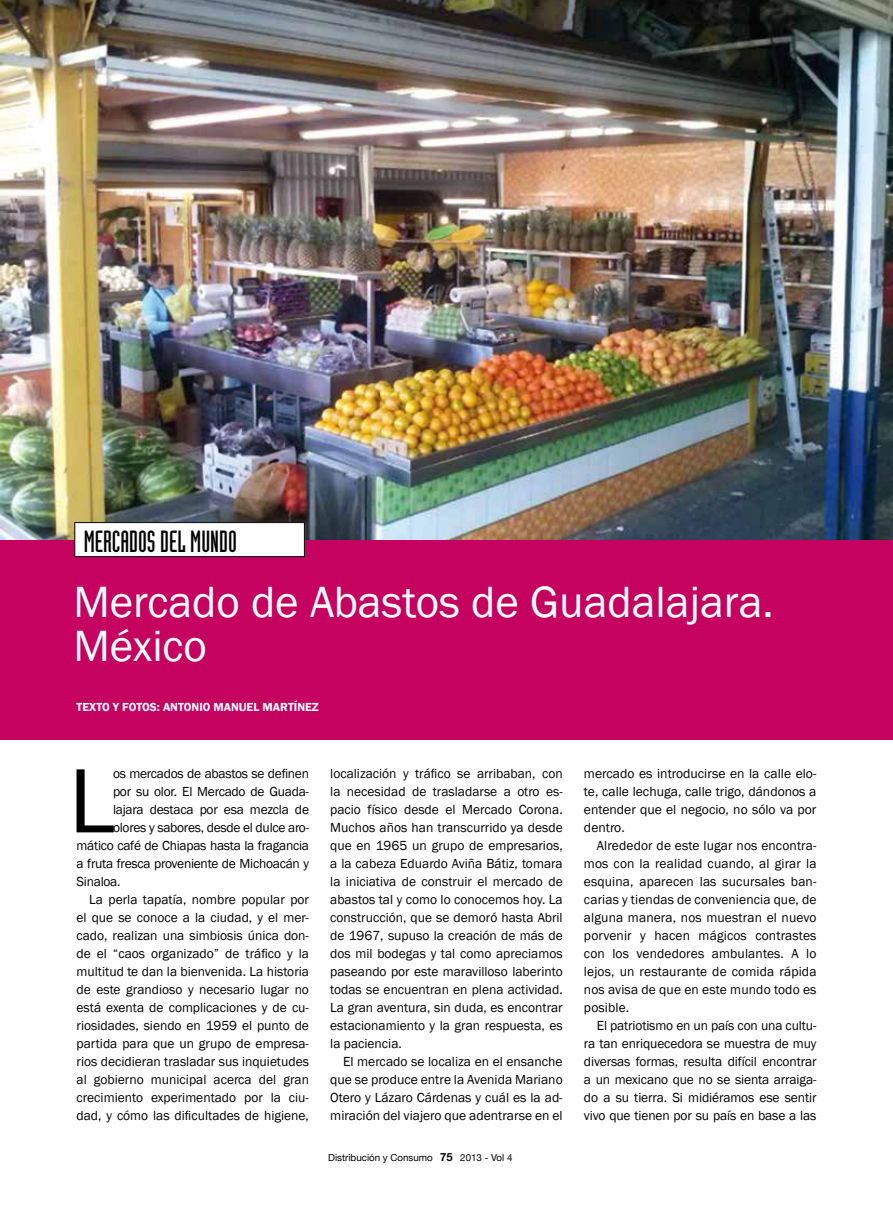
<style>
.page{position:relative;width:893px;height:1212px;background:#fff}
.page>*{position:absolute;margin:0;border:0;box-sizing:border-box;transform-origin:0 0}
.t1{font:94.5px "Franklin Gothic";color:#000}
.t2{font:45px/43.5px "Franklin Gothic";color:#fff}
.t3{font:30px "Industria LT Solid";color:#000}
.t4{font:13.5px/18px "Franklin Gothic";color:#000;text-align:justify}
.t5{font:13.5px "Franklin Gothic";letter-spacing:-.02em;color:#000}
.t6{font:600 12px "Franklin Gothic";color:#fff}
.t7{font:9.75px "Helvetica Neue";color:#000}
.s1{font-weight:700;font-size:11.25px}
</style>
<div class="page">
<div style="left:0;top:540px;width:893px;height:200px;background:#c60261"></div>
<img style="left:0;top:0;width:893px;height:540px">
<div style="left:75px;top:523px;width:229px;height:34px;background:#fff"></div>
<div style="left:74px;top:522px;width:231px;height:35px;border:1px solid #000"></div>
<h3 class="t3" style="left:84px;top:525px;width:155px">MERCADOS DEL MUNDO</h3>
<h2 class="t2" style="left:73px;top:581px;width:702px">Mercado de Abastos de Guadalajara.<br>México</h2>
<p class="t6" style="left:77px;top:700px;width:244px">TEXTO Y FOTOS: ANTONIO MANUEL MARTÍNEZ</p>
<h1 class="t1" style="left:69px;top:742px;width:48px">L</h1>
<p class="t5" style="left:113px;top:765px;width:197px">os mercados de abastos se definen</p>
<p class="t5" style="left:113px;top:783px;width:197px">por su olor. El Mercado de Guada-</p>
<p class="t5" style="left:113px;top:801px;width:197px">lajara destaca por esa mezcla de</p>
<p class="t5" style="left:113px;top:819px;width:198px">olores y sabores, desde el dulce aro-</p>
<p class="t5" style="left:77px;top:837px;width:234px">mático café de Chiapas hasta la fragancia</p>
<p class="t5" style="left:77px;top:855px;width:234px">a fruta fresca proveniente de Michoacán y</p>
<p class="t5" style="left:77px;top:873px;width:45px">Sinaloa.</p>
<p class="t4" style="left:89px;top:891px;width:221px">La perla tapatía, nombre popular por</p>
<p class="t4" style="left:77px;top:909px;width:234px">el que se conoce a la ciudad, y el mer-</p>
<p class="t4" style="left:77px;top:927px;width:234px">cado, realizan una simbiosis única don-</p>
<p class="t4" style="left:77px;top:945px;width:234px">de el “caos organizado” de tráfico y la</p>
<p class="t4" style="left:77px;top:963px;width:234px">multitud te dan la bienvenida. La historia</p>
<p class="t4" style="left:77px;top:981px;width:234px">de este grandioso y necesario lugar no</p>
<p class="t4" style="left:77px;top:999px;width:234px">está exenta de complicaciones y de cu-</p>
<p class="t4" style="left:77px;top:1017px;width:234px">riosidades, siendo en 1959 el punto de</p>
<p class="t4" style="left:77px;top:1035px;width:234px">partida para que un grupo de empresa-</p>
<p class="t4" style="left:77px;top:1053px;width:234px">rios decidieran trasladar sus inquietudes</p>
<p class="t4" style="left:77px;top:1071px;width:234px">al gobierno municipal acerca del gran</p>
<p class="t4" style="left:77px;top:1089px;width:234px">crecimiento experimentado por la ciu-</p>
<p class="t4" style="left:77px;top:1107px;width:234px">dad, y cómo las dificultades de higiene,</p>
<p class="t4" style="left:330px;top:765px;width:234px">localización y tráfico se arribaban, con la necesidad de trasladarse a otro es&shy;pacio físico desde el Mercado Corona.<br>Muchos años han transcurrido ya desde que en 1965 un grupo de empresarios, a la cabeza Eduardo Aviña Bátiz, tomara la iniciativa de construir el mercado de abastos tal y como lo conocemos hoy. La construcción, que se demoró hasta Abril de 1967, supuso la creación de más de dos mil bodegas y tal como apreciamos paseando por este maravilloso laberinto todas se encuentran en plena actividad.<br>La gran aventura, sin duda, es encontrar estacionamiento y la gran respuesta, es la paciencia.</p>
<p class="t4" style="left:330px;top:1053px;width:234px;text-indent:13px">El mercado se localiza en el ensanche que se produce entre la Avenida Mariano Otero y Lázaro Cárdenas y cuál es la ad&shy;miración del viajero que adentrarse en el</p>
<p class="t7" style="left:328px;top:1149px;width:186px">Distribución y Consumo <span class="s1">75</span> 2013 - Vol 4</p>
<p class="t4" style="left:584px;top:765px;width:234px">mercado es introducirse en la calle elo&shy;te, calle lechuga, calle trigo, dándonos a entender que el negocio, no sólo va por dentro.</p>
<p class="t4" style="left:584px;top:837px;width:234px;text-indent:13px">Alrededor de este lugar nos encontra&shy;mos con la realidad cuando, al girar la esquina, aparecen las sucursales ban&shy;carias y tiendas de conveniencia que, de alguna manera, nos muestran el nuevo porvenir y hacen mágicos contrastes con los vendedores ambulantes. A lo lejos, un restaurante de comida rápida nos avisa de que en este mundo todo es posible.</p>
<p class="t4" style="left:584px;top:1017px;width:234px;text-indent:13px">El patriotismo en un país con una cultu&shy;ra tan enriquecedora se muestra de muy diversas formas, resulta difícil encontrar a un mexicano que no se sienta arraiga&shy;do a su tierra. Si midiéramos ese sentir vivo que tienen por su país en base a las</p>
</div>
